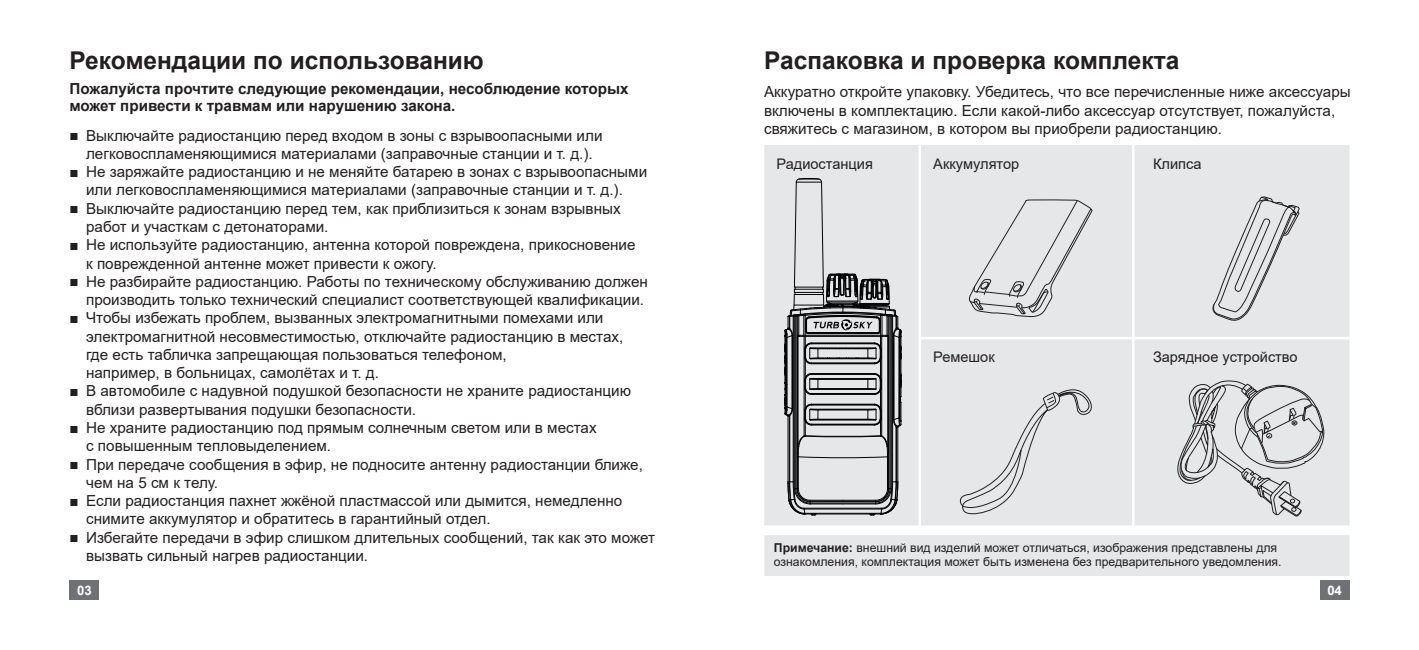
<style>
.page{position:relative;width:1419px;height:650px;background:#fff}
.page>*{position:absolute;margin:0;border:0;box-sizing:border-box;transform-origin:0 0}
.t1{font:700 24.5px "Arial";color:#231f20}
.t2{font:15.22px/18.2px "Arial";color:#231f20}
.t3{font:700 15.22px/17.5px "Arial";color:#231f20}
.t4{font:14.53px "Arial";color:#231f20}
.t5{font:700 13.12px "Arial";color:#fff}
.t6{font:12.25px/14px "Arial";color:#231f20}
.s1{font-weight:700}
</style>
<div class="page">
<div style="left:764px;top:145px;width:585px;height:380px;background:#e6e7e9"></div>
<hr style="left:919px;top:337px;width:430px;height:2px;background:#fff">
<hr style="left:918px;top:145px;width:3px;height:383px;background:#fff">
<hr style="left:1132px;top:145px;width:2px;height:380px;background:#fff">
<svg style="left:956px;top:386px;width:138px;height:132px;background:#dedee0"></svg>
<svg style="left:968px;top:199px;width:124px;height:119px;background:#d8d9db"></svg>
<div style="left:764px;top:535px;width:585px;height:41px;background:#e6e7e9"></div>
<svg style="left:1211px;top:196px;width:89px;height:126px;background:#d4d5d7"></svg>
<svg style="left:1177px;top:380px;width:147px;height:137px;background:#ccccce"></svg>
<hr style="left:788px;top:416px;width:1px;height:66px;background:#030303">
<hr style="left:789px;top:415px;width:1px;height:67px;background:#030303">
<hr style="left:793px;top:316px;width:1px;height:166px;background:#030303">
<hr style="left:794px;top:316px;width:1px;height:173px;background:#030303">
<hr style="left:795px;top:316px;width:1px;height:173px;background:#030303">
<hr style="left:796px;top:316px;width:1px;height:173px;background:#030303">
<hr style="left:797px;top:457px;width:1px;height:32px;background:#030303">
<hr style="left:798px;top:457px;width:1px;height:32px;background:#030303">
<hr style="left:887px;top:457px;width:1px;height:32px;background:#030303">
<hr style="left:888px;top:316px;width:1px;height:173px;background:#030303">
<hr style="left:890px;top:316px;width:1px;height:173px;background:#030303">
<hr style="left:891px;top:316px;width:1px;height:166px;background:#030303">
<hr style="left:892px;top:316px;width:1px;height:166px;background:#030303">
<hr style="left:896px;top:427px;width:1px;height:55px;background:#030303">
<hr style="left:897px;top:427px;width:1px;height:55px;background:#030303">
<svg style="left:788px;top:481px;width:110px;height:35px;background:#a6a7a8"></svg>
<svg style="left:784px;top:178px;width:118px;height:280px;background:#b0b1b3"></svg>
<div style="left:1320px;top:580px;width:29px;height:20px;background:#6f7174"></div>
<div style="left:69px;top:580px;width:30px;height:20px;background:#6f7174"></div>
<h1 class="t1" style="left:69px;top:44px;width:416px">Рекомендации по использованию</h1>
<p class="t3" style="left:69px;top:80px;width:560px">Пожалуйста прочтите следующие рекомендации, несоблюдение которых может привести к травмам или нарушению закона.</p>
<p class="t2" style="left:69px;top:126px;width:11px">■</p>
<p class="t2" style="left:69px;top:162px;width:11px">■</p>
<p class="t2" style="left:69px;top:199px;width:11px">■</p>
<p class="t2" style="left:69px;top:235px;width:11px">■</p>
<p class="t2" style="left:69px;top:272px;width:11px">■</p>
<p class="t2" style="left:69px;top:308px;width:11px">■</p>
<p class="t2" style="left:86px;top:126px;width:570px">Выключайте радиостанцию перед входом в зоны с взрывоопасными или легковоспламеняющимися материалами (заправочные станции и т. д.).<br>Не заряжайте радиостанцию и не меняйте батарею в зонах с взрывоопасными или легковоспламеняющимися материалами (заправочные станции и т. д.).<br>Выключайте радиостанцию перед тем, как приблизиться к зонам взрывных работ и участкам с детонаторами.<br>Не используйте радиостанцию, антенна которой повреждена, прикосновение<br>к поврежденной антенне может привести к ожогу.<br>Не разбирайте радиостанцию. Работы по техническому обслуживанию должен производить только технический специалист соответствующей квалификации.<br>Чтобы избежать проблем, вызванных электромагнитными помехами или электромагнитной несовместимостью, отключайте радиостанцию в местах,<br>где есть табличка запрещающая пользоваться телефоном,<br>например, в больницах, самолётах и т. д.<br>В автомобиле с надувной подушкой безопасности не храните радиостанцию вблизи развертывания подушки безопасности.<br>Не храните радиостанцию под прямым солнечным светом или в местах<br>с повышенным тепловыделением.<br>При передаче сообщения в эфир, не подносите антенну радиостанции ближе, чем на 5 см к телу.<br>Если радиостанция пахнет жжёной пластмассой или дымится, немедленно снимите аккумулятор и обратитесь в гарантийный отдел.<br>Избегайте передачи в эфир слишком длительных сообщений, так как это может вызвать сильный нагрев радиостанции.</p>
<p class="t2" style="left:69px;top:381px;width:11px">■</p>
<p class="t2" style="left:69px;top:418px;width:11px">■</p>
<p class="t2" style="left:69px;top:455px;width:11px">■</p>
<p class="t2" style="left:69px;top:491px;width:11px">■</p>
<p class="t2" style="left:69px;top:528px;width:11px">■</p>
<h1 class="t1" style="left:764px;top:44px;width:417px">Распаковка и проверка комплекта</h1>
<p class="t2" style="left:764px;top:83px;width:588px">Аккуратно откройте упаковку. Убедитесь, что все перечисленные ниже аксессуары включены в комплектацию. Если какой-либо аксессуар отсутствует, пожалуйста, свяжитесь с магазином, в котором вы приобрели радиостанцию.</p>
<p class="t4" style="left:776px;top:153px;width:98px">Радиостанция</p>
<p class="t4" style="left:933px;top:153px;width:88px">Аккумулятор</p>
<p class="t4" style="left:933px;top:347px;width:63px">Ремешок</p>
<p class="t4" style="left:1153px;top:153px;width:50px">Клипса</p>
<p class="t4" style="left:1153px;top:347px;width:146px">Зарядное устройство</p>
<p class="t6" style="left:774px;top:541px;width:509px"><span class="s1">Примечание:</span> внешний вид изделий может отличаться, изображения представлены для ознакомления, комплектация может быть изменена без предварительного уведомления.</p>
<p class="t5" style="left:77px;top:581px;width:16px">03</p>
<p class="t5" style="left:1327px;top:581px;width:16px">04</p>
</div>
